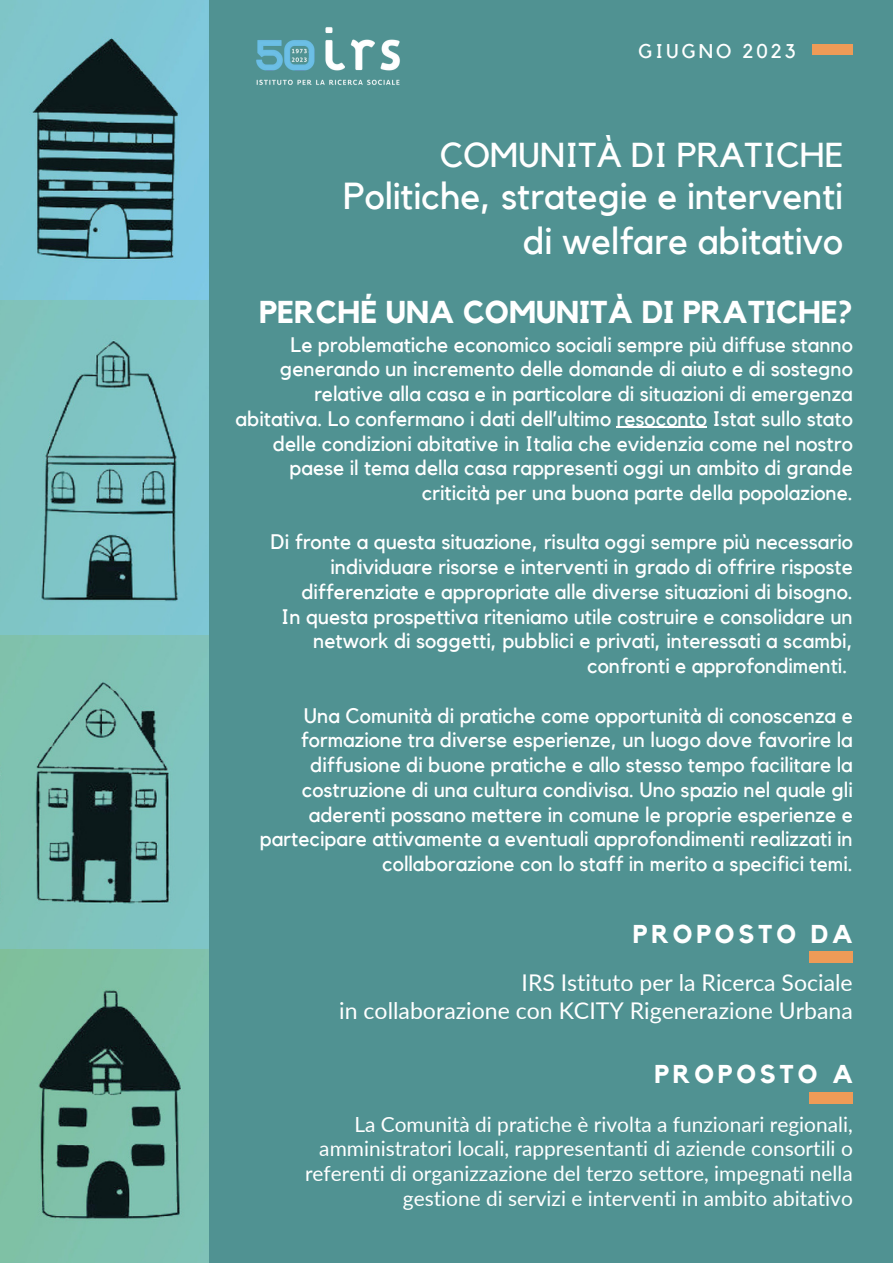
<style>
.page{position:relative;width:893px;height:1264px;background:#fff}
.page>*{position:absolute;margin:0;border:0;box-sizing:border-box;transform-origin:0 0}
.t1{font:37.5px "Kollektif";color:#fff}
.t2{font:34.5px "Kollektif";color:#fff}
.t3{font:700 31.5px "Kollektif";color:#fff}
.t4{font:700 25.65px "Kollektif";letter-spacing:.15em;color:#fff}
.t5{font:23.1px "Lato";color:#fff}
.t6{font:21px/24.8px "Kollektif";color:#fff;text-align:right}
.t7{font:20.85px/24.8px "Lato";color:#fff;text-align:right}
.t8{font:19.8px "Kollektif";letter-spacing:.15em;color:#fff}
</style>
<div class="page">
<div style="left:0;top:0;width:892px;height:1262px;background:#509292"></div>
<div style="left:808px;top:951px;width:44px;height:11px;background:#ee9b57"></div>
<div style="left:809px;top:1092px;width:43px;height:11px;background:#ee9b57"></div>
<img style="left:256px;top:27px;width:144px;height:58px">
<img style="left:0;top:0;width:208px;height:1262px">
<div style="left:812px;top:45px;width:40px;height:10px;background:#ee9b57"></div>
<hr style="left:616px;top:427px;width:90px;height:1px;background:#fff">
<p class="t8" style="left:638px;top:42px;width:158px">GIUGNO 2023</p>
<p class="t2" style="left:439px;top:139px;width:405px">COMUNITÀ DI PRATICHE</p>
<p class="t1" style="left:343px;top:179px;width:501px">Politiche, strategie e interventi</p>
<p class="t1" style="left:522px;top:224px;width:322px">di welfare abitativo</p>
<p class="t3" style="left:259px;top:298px;width:595px">PERCHÉ UNA COMUNITÀ DI PRATICHE?</p>
<p class="t6" style="left:236px;top:333px;width:618px">Le problematiche economico sociali sempre più diffuse stanno generando un incremento delle domande di aiuto e di sostegno relative alla casa e in particolare di situazioni di emergenza abitativa. Lo confermano i dati dell’ultimo resoconto Istat sullo stato delle condizioni abitative in Italia che evidenzia come nel nostro paese il tema della casa rappresenti oggi un ambito di grande criticità per una buona parte della popolazione.</p>
<p class="t6" style="left:270px;top:530px;width:583px">Di fronte a questa situazione, risulta oggi sempre più necessario individuare risorse e interventi in grado di offrire risposte differenziate e appropriate alle diverse situazioni di bisogno.</p>
<p class="t6" style="left:281px;top:605px;width:573px">In questa prospettiva riteniamo utile costruire e consolidare un network di soggetti, pubblici e privati, interessati a scambi, confronti e approfondimenti.</p>
<p class="t6" style="left:260px;top:703px;width:594px">Una Comunità di pratiche come opportunità di conoscenza e formazione tra diverse esperienze, un luogo dove favorire la diffusione di buone pratiche e allo stesso tempo facilitare la costruzione di una cultura condivisa. Uno spazio nel quale gli aderenti possano mettere in comune le proprie esperienze e partecipare attivamente a eventuali approfondimenti realizzati in collaborazione con lo staff in merito a specifici temi.</p>
<p class="t4" style="left:633px;top:921px;width:221px">PROPOSTO DA</p>
<p class="t5" style="left:521px;top:968px;width:333px">IRS Istituto per la Ricerca Sociale</p>
<p class="t5" style="left:339px;top:996px;width:515px">in collaborazione con KCITY Rigenerazione Urbana</p>
<p class="t4" style="left:654px;top:1062px;width:200px">PROPOSTO A</p>
<p class="t7" style="left:305px;top:1111px;width:549px">La Comunità di pratiche è rivolta a funzionari regionali, amministratori locali, rappresentanti di aziende consortili o referenti di organizzazione del terzo settore, impegnati nella gestione di servizi e interventi in ambito abitativo</p>
</div>
